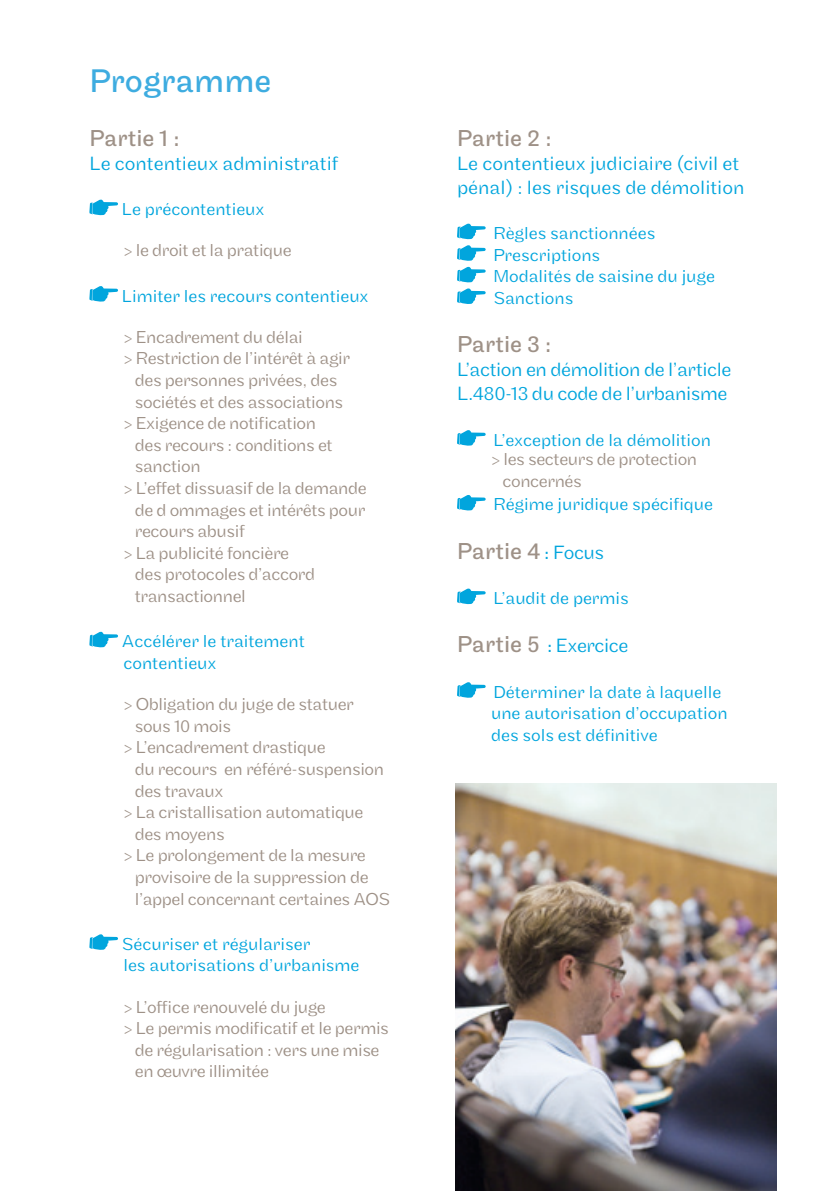
<style>
.page{position:relative;width:840px;height:1191px;background:#fff}
.page>*{position:absolute;margin:0;border:0;box-sizing:border-box;transform-origin:0 0}
.t1{font:34px "Maple";color:#3eace0}
.t2{font:24px "Maple";color:#9e9187}
.t3{font:300 20px/24px "Maple";color:#01a5dd}
.t4{font:300 20px/24px "Maple";letter-spacing:-.02em;color:#01a5dd}
.t5{font:300 18px/21.6px "Maple";letter-spacing:-.02em;color:#9e9187}
.t6{font:300 18px/21.6px "Maple";color:#01a5dd}
.s1{font-size:18px;color:#01a5dd}
.s2{font-weight:300;font-size:20px;color:#01a5dd}
.s3{font-weight:400;font-size:24px;color:#9e9187}
.s4{font-weight:400;font-size:18px}
</style>
<div class="page">
<svg style="left:89px;top:199px;width:29px;height:16px"></svg>
<svg style="left:89px;top:286px;width:29px;height:16px"></svg>
<svg style="left:89px;top:631px;width:29px;height:16px"></svg>
<svg style="left:89px;top:934px;width:29px;height:16px"></svg>
<svg style="left:457px;top:223px;width:28px;height:16px"></svg>
<svg style="left:457px;top:245px;width:28px;height:37px"></svg>
<svg style="left:457px;top:288px;width:28px;height:16px"></svg>
<svg style="left:457px;top:430px;width:28px;height:16px"></svg>
<svg style="left:457px;top:495px;width:28px;height:15px"></svg>
<svg style="left:457px;top:588px;width:28px;height:16px"></svg>
<svg style="left:457px;top:682px;width:28px;height:16px"></svg>
<img style="left:455px;top:783px;width:321px;height:408px">
<h1 class="t1" style="left:89px;top:62px;width:183px">Programme</h1>
<h2 class="t2" style="left:89px;top:124px;width:92px">Partie 1 :</h2>
<p class="t3" style="left:89px;top:151px;width:250px">Le contentieux administratif</p>
<p class="t6" style="left:122px;top:198px;width:144px">Le précontentieux</p>
<p class="t5" style="left:123px;top:240px;width:170px">&gt; le droit et la pratique</p>
<p class="t6" style="left:122px;top:285px;width:248px">Limiter les recours contentieux</p>
<p class="t5" style="left:123px;top:326px;width:181px">&gt; Encadrement du délai</p>
<p class="t5" style="left:123px;top:348px;width:228px">&gt; Restriction de l’intérêt à agir</p>
<p class="t5" style="left:135px;top:369px;width:204px">des personnes privées, des</p>
<p class="t5" style="left:135px;top:391px;width:210px">sociétés et des associations</p>
<p class="t5" style="left:123px;top:412px;width:194px">&gt; Exigence de notification</p>
<p class="t5" style="left:135px;top:434px;width:199px">des recours : conditions et</p>
<p class="t5" style="left:135px;top:456px;width:67px">sanction</p>
<p class="t5" style="left:123px;top:477px;width:244px">&gt; L’effet dissuasif de la demande</p>
<p class="t5" style="left:135px;top:499px;width:232px">de d ommages et intérêts pour</p>
<p class="t5" style="left:135px;top:520px;width:111px">recours abusif</p>
<p class="t5" style="left:123px;top:542px;width:167px">&gt; La publicité foncière</p>
<p class="t5" style="left:135px;top:564px;width:182px">des protocoles d’accord</p>
<p class="t5" style="left:135px;top:585px;width:112px">transactionnel</p>
<p class="t6" style="left:122px;top:630px;width:184px">Accélérer le traitement contentieux</p>
<p class="t5" style="left:123px;top:693px;width:232px">&gt; Obligation du juge de statuer</p>
<p class="t5" style="left:135px;top:715px;width:98px">sous 10 mois</p>
<p class="t5" style="left:123px;top:736px;width:203px">&gt; L’encadrement drastique</p>
<p class="t5" style="left:135px;top:758px;width:251px">du recours en référé-suspension</p>
<p class="t5" style="left:135px;top:780px;width:90px">des travaux</p>
<p class="t5" style="left:123px;top:801px;width:241px">&gt; La cristallisation automatique</p>
<p class="t5" style="left:135px;top:823px;width:91px">des moyens</p>
<p class="t5" style="left:123px;top:844px;width:244px">&gt; Le prolongement de la mesure</p>
<p class="t5" style="left:135px;top:866px;width:235px">provisoire de la suppression de</p>
<p class="t5" style="left:135px;top:888px;width:257px">l’appel concernant certaines AOS</p>
<p class="t6" style="left:122px;top:933px;width:239px">Sécuriser et régulariser<br>les autorisations d’urbanisme</p>
<p class="t5" style="left:123px;top:996px;width:204px">&gt; L’office renouvelé du juge</p>
<p class="t5" style="left:123px;top:1017px;width:267px">&gt; Le permis modificatif et le permis</p>
<p class="t5" style="left:135px;top:1039px;width:246px">de régularisation : vers une mise</p>
<p class="t5" style="left:135px;top:1060px;width:136px">en œuvre illimitée</p>
<h2 class="t2" style="left:457px;top:124px;width:96px">Partie 2 :</h2>
<p class="t3" style="left:457px;top:151px;width:289px">Le contentieux judiciaire (civil et pénal) : les risques de démolition</p>
<p class="t6" style="left:493px;top:222px;width:223px">Règles sanctionnées<br>Prescriptions<br>Modalités de saisine du juge<br>Sanctions</p>
<h2 class="t2" style="left:457px;top:331px;width:96px">Partie 3 :</h2>
<p class="t4" style="left:457px;top:358px;width:276px">L’action en démolition de l’article<br>L.480-13 du code de l’urbanisme</p>
<p class="t6" style="left:493px;top:429px;width:219px">L’exception de la démolition</p>
<p class="t5" style="left:502px;top:448px;width:196px;text-indent:-11px">&gt; les secteurs de protection concernés</p>
<p class="t6" style="left:493px;top:494px;width:221px">Régime juridique spécifique</p>
<h2 class="t2" style="left:457px;top:537px;width:149px">Partie 4 <span class="s1">:</span> <span class="s2">Focus</span></h2>
<p class="t6" style="left:493px;top:587px;width:137px">L’audit de permis</p>
<p class="t4" style="left:457px;top:634px;width:173px"><span class="s3">Partie 5</span> <span class="s4">:</span> Exercice</p>
<p class="t6" style="left:491px;top:681px;width:238px">Déterminer la date à laquelle une autorisation d’occupation des sols est définitive</p>
</div>
